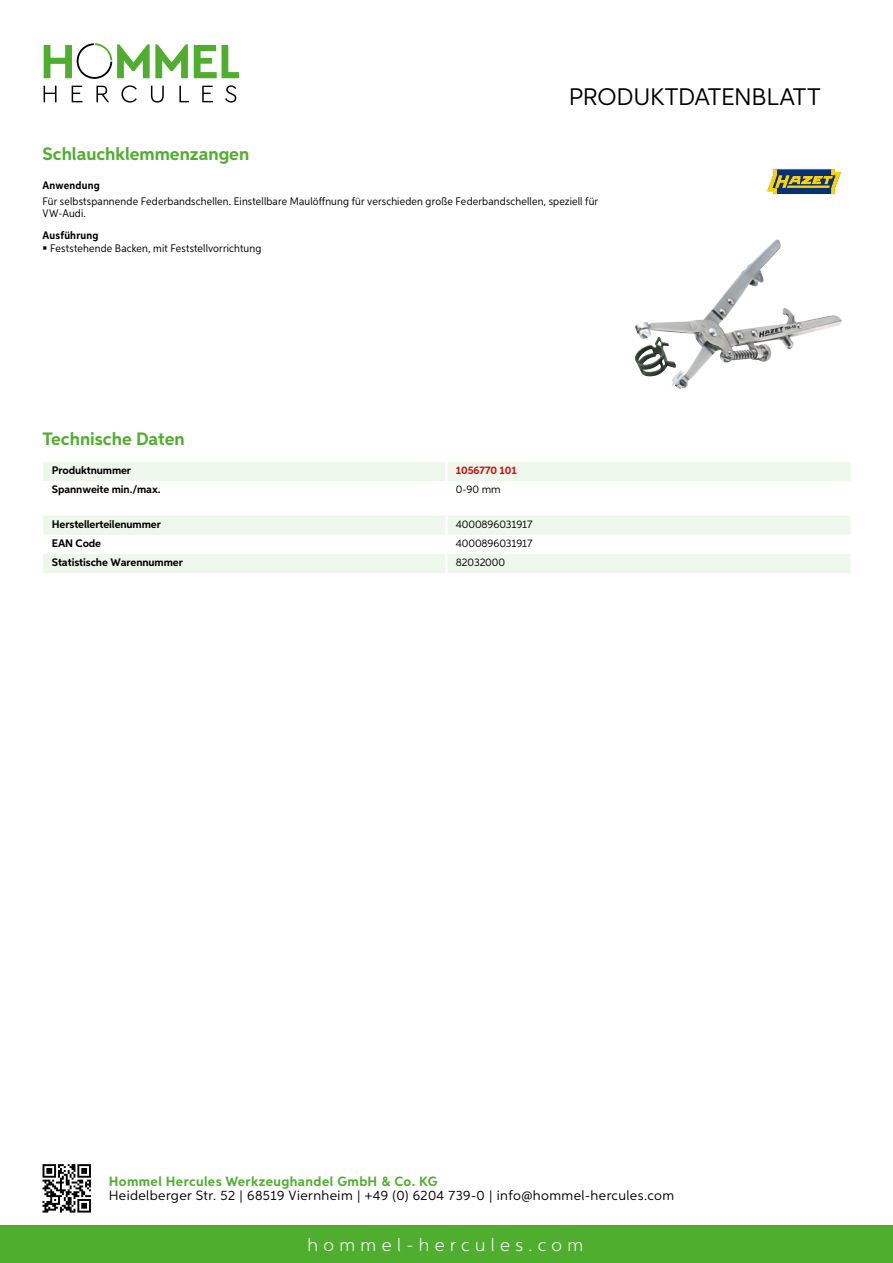
<style>
.page{position:relative;width:893px;height:1263px;background:#fff}
.page>*{position:absolute;margin:0;border:0;box-sizing:border-box;transform-origin:0 0}
.t1{font:24px "Aspira";letter-spacing:-.01em;color:#000}
.t2{font:700 18px "Aspira";color:#50ae2f}
.t3{font:300 18px "Aspira";letter-spacing:.3em;color:#fff}
.t4{font:13.5px "Aspira";letter-spacing:.03em;color:#000}
.t5{font:700 13.5px "Aspira";letter-spacing:.03em;color:#50ae2f}
.t6{font:10.95px/12px "Aspira Nar";letter-spacing:.015em;color:#000}
.t7{font:700 10.95px "Aspira";letter-spacing:-.01em;color:#000}
.t8{font:10.95px "Aspira";letter-spacing:-.01em;color:#000}
.t9{font:700 10.95px "Aspira Nar";letter-spacing:.02em;color:#000}
.t10{font:700 10.95px "Aspira";letter-spacing:-.01em;color:#cd1013}
</style>
<div class="page">
<div style="left:0;top:1226px;width:893px;height:37px;background:#50ae2f"></div>
<svg style="left:43px;top:1164px;width:48px;height:48px"></svg>
<svg style="left:194px;top:45px;width:45px;height:33px"></svg>
<svg style="left:44px;top:43px;width:144px;height:36px"></svg>
<svg style="left:44px;top:86px;width:13px;height:16px"></svg>
<svg style="left:72px;top:86px;width:10px;height:16px"></svg>
<svg style="left:96px;top:86px;width:13px;height:16px"></svg>
<svg style="left:121px;top:85px;width:16px;height:18px"></svg>
<svg style="left:151px;top:86px;width:13px;height:17px"></svg>
<svg style="left:179px;top:86px;width:10px;height:16px"></svg>
<svg style="left:202px;top:86px;width:11px;height:16px"></svg>
<svg style="left:225px;top:85px;width:11px;height:18px"></svg>
<div style="left:43px;top:462px;width:807px;height:19px;background:#eef7eb"></div>
<svg style="left:43px;top:516px;width:807px;height:57px"></svg>
<hr style="left:445px;top:554px;width:3px;height:19px;background:#fff">
<img style="left:635px;top:241px;width:207px;height:148px">
<svg style="left:767px;top:168px;width:75px;height:27px"></svg>
<h1 class="t1" style="left:569px;top:82px;width:253px">Produktdatenblatt</h1>
<h2 class="t2" style="left:43px;top:142px;width:208px">Schlauchklemmenzangen</h2>
<p class="t9" style="left:43px;top:179px;width:59px">Anwendung</p>
<p class="t6" style="left:43px;top:195px;width:557px">Für selbstspannende Federbandschellen. Einstellbare Maulöffnung für verschieden große Federbandschellen, speziell für<br>VW-Audi.</p>
<p class="t9" style="left:43px;top:228px;width:58px">Ausführung</p>
<p class="t6" style="left:50px;top:242px;width:213px">Feststehende Backen, mit Feststellvorrichtung</p>
<h2 class="t2" style="left:43px;top:428px;width:144px">Technische Daten</h2>
<p class="t7" style="left:52px;top:463px;width:81px">Produktnummer</p>
<p class="t10" style="left:456px;top:463px;width:62px">1056770 101</p>
<p class="t7" style="left:52px;top:483px;width:110px">Spannweite min./max.</p>
<p class="t8" style="left:456px;top:483px;width:46px">0-90 mm</p>
<p class="t7" style="left:52px;top:517px;width:111px">Herstellerteilenummer</p>
<p class="t8" style="left:456px;top:517px;width:78px">4000896031917</p>
<p class="t7" style="left:52px;top:536px;width:51px">EAN Code</p>
<p class="t8" style="left:456px;top:536px;width:78px">4000896031917</p>
<p class="t7" style="left:52px;top:555px;width:132px">Statistische Warennummer</p>
<p class="t8" style="left:456px;top:555px;width:51px">82032000</p>
<p class="t5" style="left:109px;top:1172px;width:330px">Hommel Hercules Werkzeughandel GmbH &amp; Co. KG</p>
<p class="t4" style="left:109px;top:1187px;width:567px">Heidelberger Str. 52 | 68519 Viernheim | +49 (0) 6204 739-0 | info@hommel-hercules.com</p>
<h2 class="t3" style="left:307px;top:1234px;width:277px">hommel-hercules.com</h2>
</div>
